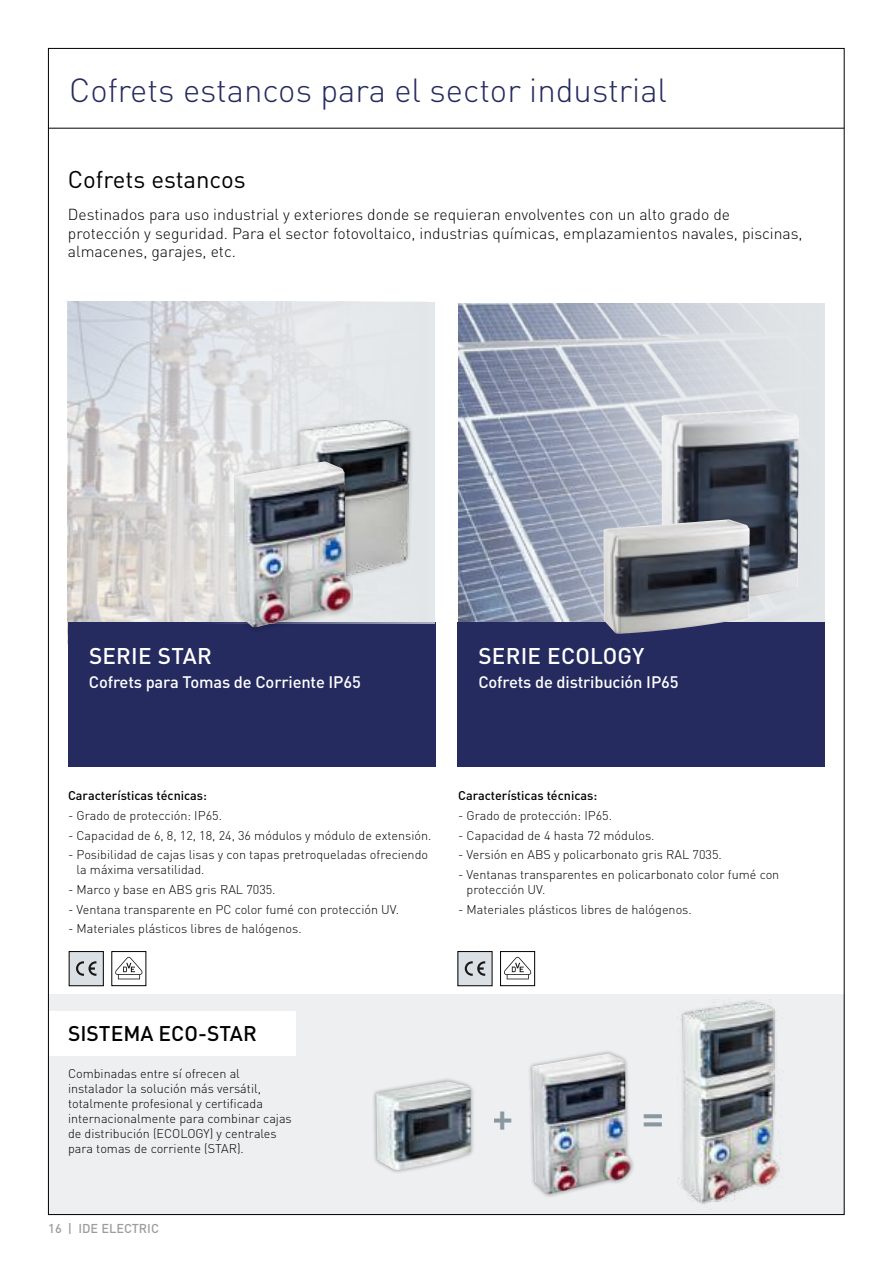
<style>
.page{position:relative;width:893px;height:1263px;background:#fff}
.page>*{position:absolute;margin:0;border:0;box-sizing:border-box;transform-origin:0 0}
.t1{font:500 42px "DIN Pro";color:#687a85}
.t2{font:300 33px "DIN Pro";color:#252a5f}
.t3{font:24px "DIN Pro";color:#000}
.t4{font:500 22.5px "DIN Pro";letter-spacing:.01em;color:#fff}
.t5{font:500 21px "DIN Pro";color:#000}
.t6{font:500 16.5px "DIN Pro";letter-spacing:-.01em;color:#fff}
.t7{font:300 15.75px/18.8px "DIN Pro";color:#000}
.t8{font:500 12.75px "DIN Pro";color:#9d9d9c}
.t9{font:300 12.6px/15px "DIN Pro";color:#000}
.t10{font:500 12.6px "DIN Pro";color:#000}
</style>
<div class="page">
<hr style="left:49px;top:128px;width:795px;height:1px;background:#000">
<svg style="left:459px;top:304px;width:366px;height:318px;background:#a6adbb"></svg>
<svg style="left:68px;top:302px;width:128px;height:320px;background:#d6d6d7"></svg>
<div style="left:68px;top:622px;width:367px;height:144px;background:#252a5f"></div>
<div style="left:457px;top:622px;width:368px;height:144px;background:#252a5f"></div>
<div style="left:49px;top:994px;width:795px;height:221px;background:#edeff1"></div>
<div style="left:458px;top:951px;width:34px;height:35px;background:#dae0e3"></div>
<div style="left:458px;top:951px;width:34px;height:35px;border:1px solid #000"></div>
<svg style="left:465px;top:961px;width:20px;height:15px"></svg>
<div style="left:500px;top:951px;width:35px;height:35px;border:1px solid #000"></div>
<svg style="left:504px;top:957px;width:27px;height:22px"></svg>
<div style="left:69px;top:951px;width:34px;height:35px;background:#dae0e3"></div>
<div style="left:69px;top:951px;width:34px;height:35px;border:1px solid #000"></div>
<svg style="left:76px;top:961px;width:20px;height:15px"></svg>
<div style="left:112px;top:951px;width:34px;height:35px;border:1px solid #000"></div>
<svg style="left:115px;top:957px;width:27px;height:22px"></svg>
<div style="left:49px;top:1011px;width:247px;height:45px;background:#fff"></div>
<svg style="left:196px;top:302px;width:239px;height:321px;background:#e1e4e6"></svg>
<img style="left:661px;top:409px;width:110px;height:180px">
<img style="left:631px;top:519px;width:97px;height:8px">
<img style="left:294px;top:421px;width:120px;height:157px">
<img style="left:235px;top:461px;width:117px;height:166px">
<img style="left:678px;top:999px;width:105px;height:205px">
<div style="left:373px;top:1078px;width:102px;height:96px;background:#000;opacity:.35"></div>
<img style="left:376px;top:1081px;width:71px;height:80px">
<div style="left:529px;top:1050px;width:106px;height:147px;background:#000;opacity:.34"></div>
<img style="left:532px;top:1053px;width:99px;height:141px">
<h2 class="t2" style="left:69px;top:68px;width:599px">Cofrets estancos para el sector industrial</h2>
<h3 class="t3" style="left:68px;top:163px;width:179px">Cofrets estancos</h3>
<p class="t7" style="left:68px;top:204px;width:736px">Destinados para uso industrial y exteriores donde se requieran envolventes con un alto grado de protección y seguridad. Para el sector fotovoltaico, industrias químicas, emplazamientos navales, piscinas, almacenes, garajes, etc.</p>
<h3 class="t4" style="left:89px;top:641px;width:124px">SERIE STAR</h3>
<h3 class="t6" style="left:89px;top:671px;width:273px">Cofrets para Tomas de Corriente IP65</h3>
<h3 class="t4" style="left:478px;top:641px;width:167px">SERIE ECOLOGY</h3>
<h3 class="t6" style="left:478px;top:671px;width:202px">Cofrets de distribución IP65</h3>
<p class="t10" style="left:68px;top:787px;width:141px">Características técnicas:</p>
<p class="t9" style="left:68px;top:807px;width:155px">- Grado de protección: IP65.</p>
<p class="t9" style="left:68px;top:827px;width:365px">- Capacidad de 6, 8, 12, 18, 24, 36 módulos y módulo de extensión.</p>
<p class="t9" style="left:77px;top:847px;width:353px;text-indent:-9px">- Posibilidad de cajas lisas y con tapas pretroqueladas ofreciendo la máxima versatilidad.</p>
<p class="t9" style="left:68px;top:881px;width:209px">- Marco y base en ABS gris RAL 7035.</p>
<p class="t9" style="left:68px;top:901px;width:332px">- Ventana transparente en PC color fumé con protección UV.</p>
<p class="t9" style="left:68px;top:921px;width:235px">- Materiales plásticos libres de halógenos.</p>
<p class="t10" style="left:458px;top:787px;width:141px">Características técnicas:</p>
<p class="t9" style="left:458px;top:807px;width:155px">- Grado de protección: IP65.</p>
<p class="t9" style="left:458px;top:827px;width:198px">- Capacidad de 4 hasta 72 módulos.</p>
<p class="t9" style="left:458px;top:847px;width:265px">- Versión en ABS y policarbonato gris RAL 7035.</p>
<p class="t9" style="left:467px;top:866px;width:314px;text-indent:-9px">- Ventanas transparentes en policarbonato color fumé con protección UV.</p>
<p class="t9" style="left:458px;top:901px;width:235px">- Materiales plásticos libres de halógenos.</p>
<h3 class="t5" style="left:68px;top:1019px;width:190px">SISTEMA ECO-STAR</h3>
<p class="t9" style="left:68px;top:1065px;width:225px">Combinadas entre sí ofrecen al instalador la solución más versátil, totalmente profesional y certificada internacionalmente para combinar cajas de distribución (ECOLOGY) y centrales para tomas de corriente (STAR).</p>
<p class="t8" style="left:48px;top:1219px;width:112px">16 | IDE ELECTRIC</p>
<h1 class="t1" style="left:492px;top:1088px;width:24px">+</h1>
<h1 class="t1" style="left:641px;top:1088px;width:24px">=</h1>
</div>
